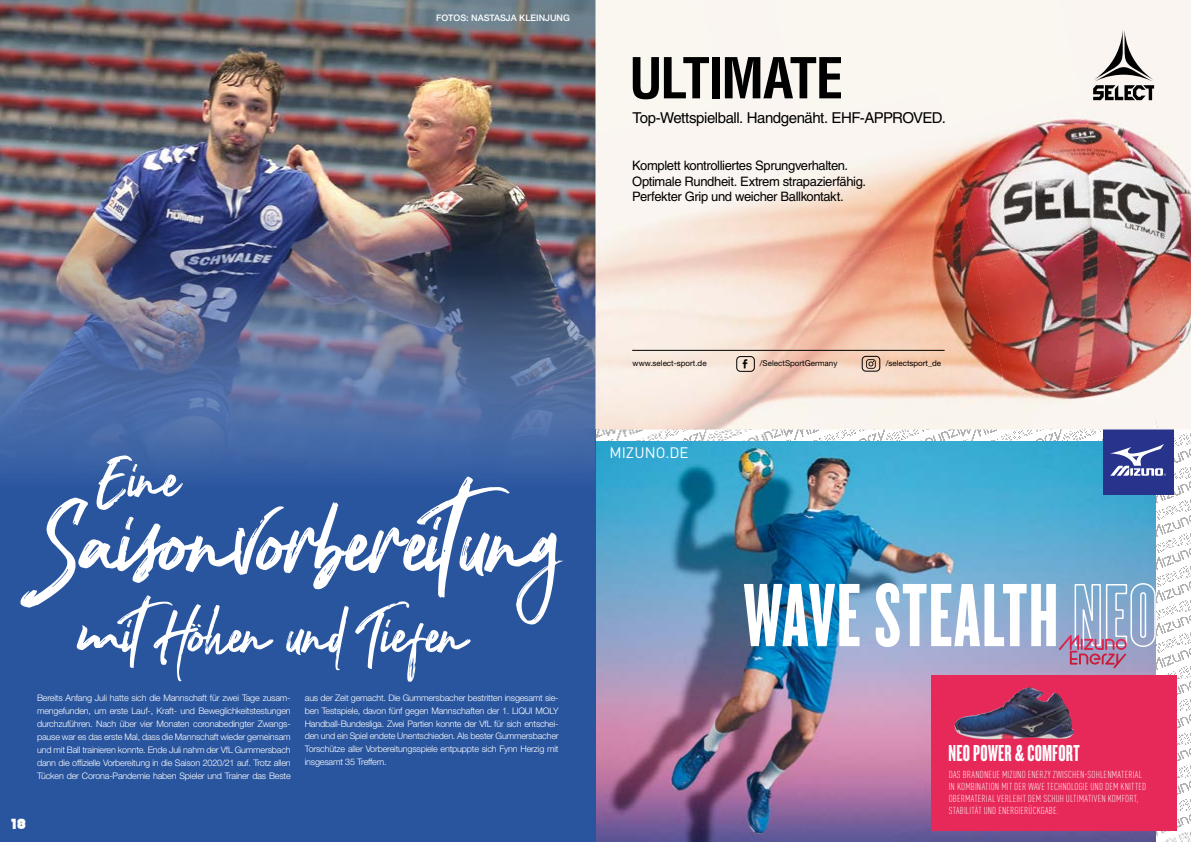
<style>
.page{position:relative;width:1191px;height:842px;background:#fff}
.page>*{position:absolute;margin:0;border:0;box-sizing:border-box;transform-origin:0 0}
.t1{font:130px "Nocturnal";letter-spacing:-.02em;color:#fff}
.t2{font:78px "Nocturnal";letter-spacing:-.02em;color:#fff}
.t3{font:700 condensed 55px "Helvetica LT Std";letter-spacing:-.045em;color:#000}
.t4{font:24px "Knockout 67 Full Bantamwt";letter-spacing:.01em;color:#fff}
.t5{font:15px "Helvetica LT Std";letter-spacing:-.03em;color:#000}
.t6{font:15px "DIN Pro";letter-spacing:.005em;color:#fff}
.t7{font:15px "VFL Oestrogen";color:#fff}
.t8{font:13px/15.6px "Helvetica LT Std";letter-spacing:-.03em;color:#000}
.t9{font:300 condensed 10px/12px "DIN Pro";letter-spacing:.015em;color:#fff}
.t10{font:300 9px/13px "Helvetica Neue LT Pro";letter-spacing:-.02em;color:#fff;text-align:justify}
.t11{font:500 9px "Helvetica Neue CE";color:#fff}
.t12{font:8px "Helvetica Neue LT Pro";color:#000}
</style>
<div class="page">
<img style="left:595px;top:429px;width:596px;height:413px">
<img style="left:595px;top:441px;width:560px;height:401px">
<div style="left:1103px;top:419px;width:70px;height:76px;background:#28348b"></div>
<svg style="left:1110px;top:444px;width:55px;height:32px"></svg>
<svg style="left:744px;top:582px;width:412px;height:86px"></svg>
<div style="left:931px;top:675px;width:246px;height:155px;background:#e72959"></div>
<img style="left:985px;top:687px;width:45px;height:26px">
<img style="left:0;top:0;width:595px;height:196px">
<img style="left:0;top:196px;width:595px;height:646px">
<div style="left:595px;top:0;width:106px;height:104px;background:#faf6f0"></div>
<div style="left:773px;top:0;width:143px;height:123px;background:#faf6f0"></div>
<img style="left:1058px;top:0;width:133px;height:429px">
<img style="left:595px;top:273px;width:59px;height:156px">
<img style="left:1094px;top:0;width:97px;height:190px">
<img style="left:595px;top:104px;width:163px;height:169px">
<img style="left:801px;top:91px;width:168px;height:154px">
<img style="left:945px;top:95px;width:167px;height:137px">
<img style="left:595px;top:312px;width:27px;height:117px">
<img style="left:622px;top:242px;width:167px;height:169px">
<img style="left:765px;top:245px;width:136px;height:137px">
<img style="left:901px;top:229px;width:114px;height:200px">
<img style="left:1138px;top:178px;width:53px;height:150px">
<img style="left:976px;top:232px;width:168px;height:169px">
<img style="left:654px;top:379px;width:143px;height:50px">
<img style="left:728px;top:382px;width:213px;height:47px">
<img style="left:1170px;top:323px;width:21px;height:95px">
<img style="left:885px;top:417px;width:59px;height:12px">
<img style="left:1008px;top:370px;width:150px;height:59px">
<svg style="left:1093px;top:29px;width:61px;height:71px"></svg>
<div style="left:736px;top:356px;width:19px;height:16px;border:1px solid #000;border-radius:4px"></div>
<hr style="left:632px;top:350px;width:312px;height:1px;background:#000">
<div style="left:861px;top:356px;width:19px;height:16px;border:1px solid #000;border-radius:4px"></div>
<svg style="left:866px;top:359px;width:9px;height:10px"></svg>
<svg style="left:743px;top:360px;width:4px;height:9px"></svg>
<p class="t11" style="left:436px;top:13px;width:135px">FOTOS: NASTASJA KLEINJUNG</p>
<h3 class="t3" style="left:629px;top:44px;width:216px">ULTIMATE</h3>
<h3 class="t5" style="left:632px;top:109px;width:315px">Top-Wettspielball. Handgenäht. EHF-APPROVED.</h3>
<h3 class="t8" style="left:632px;top:158px;width:235px">Komplett kontrolliertes Sprungverhalten.<br>Optimale Rundheit. Extrem strapazierfähig.<br>Perfekter Grip und weicher Ballkontakt.</h3>
<h2 class="t2" style="left:97px;top:432px;width:83px">Eine</h2>
<h1 class="t1" style="left:44px;top:463px;width:519px">Saisonvorbereitung</h1>
<h2 class="t2" style="left:80px;top:587px;width:389px">mitHöhen und Tiefen</h2>
<p class="t10" style="left:37px;top:691px;width:255px">Bereits Anfang Juli hatte sich die Mannschaft für zwei Tage zusam&shy;mengefunden, um erste Lauf-, Kraft- und Beweglichkeitstestungen durchzuführen. Nach über vier Monaten coronabedingter Zwangs&shy;pause war es das erste Mal, dass die Mannschaft wieder gemeinsam und mit Ball trainieren konnte. Ende Juli nahm der VfL Gummersbach dann die offizielle Vorbereitung in die Saison 2020/21 auf. Trotz allen Tücken der Corona-Pandemie haben Spieler und Trainer das Beste</p>
<p class="t10" style="left:305px;top:691px;width:255px">aus der Zeit gemacht. Die Gummersbacher bestritten insgesamt sie&shy;ben Testspiele, davon fünf gegen Mannschaften der 1. LIQUI MOLY Handball-Bundesliga. Zwei Partien konnte der VfL für sich entschei&shy;den und ein Spiel endete Unentschieden. Als bester Gummersbacher Torschütze aller Vorbereitungsspiele entpuppte sich Fynn Herzig mit insgesamt 35 Treffern.</p>
<h3 class="t7" style="left:11px;top:815px;width:17px">18</h3>
<p class="t12" style="left:632px;top:359px;width:76px">www.select-sport.de</p>
<h3 class="t6" style="left:609px;top:441px;width:81px">MIZUNO.DE</h3>
<p class="t12" style="left:760px;top:359px;width:79px">/SelectSportGermany</p>
<p class="t12" style="left:885px;top:359px;width:57px">/selectsport_de</p>
<h3 class="t4" style="left:948px;top:738px;width:132px">NEO POWER &amp; COMFORT</h3>
<p class="t9" style="left:948px;top:768px;width:199px">DAS BRANDNEUE MIZUNO ENERZY ZWISCHEN-SOHLENMATERIAL IN KOMBINATION MIT DER WAVE TECHNOLOGIE UND DEM KNITTED OBERMATERIAL VERLEIHT DEM SCHUH ULTIMATIVEN KOMFORT, STABILITÄT UND ENERGIERÜCKGABE.</p>
</div>
